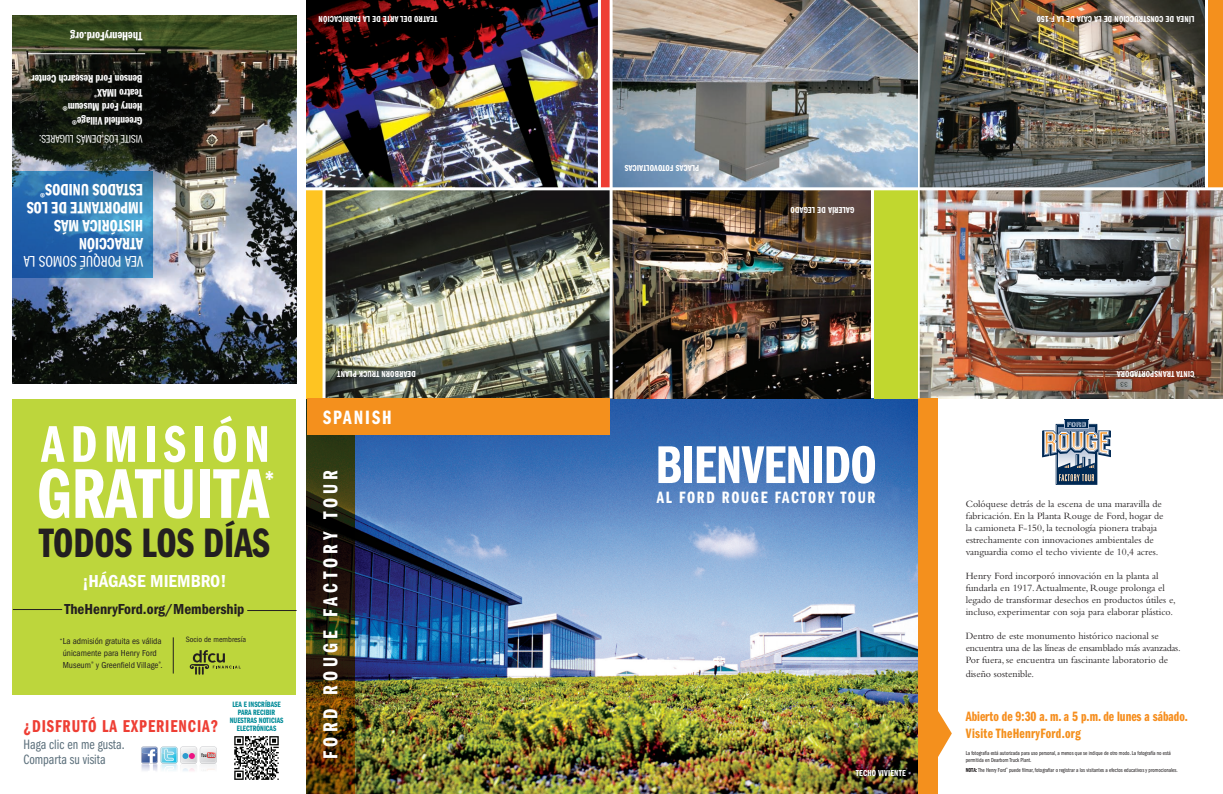
<style>
.page{position:relative;width:1223px;height:794px;background:#fff}
.page>*{position:absolute;margin:0;border:0;box-sizing:border-box;transform-origin:0 0}
.t1{font:72.9px "Franklin Gothic Demi Cmpr";color:#fff}
.t2{font:55px "Franklin Gothic Demi Cmpr";letter-spacing:-.01em;color:#fff}
.t3{font:53.5px "Franklin Gothic Demi Cmpr";letter-spacing:.125em;color:#fff}
.t4{font:42.5px "Franklin Gothic Demi Cmpr";color:#231f20}
.t5{font:26.9px "Franklin Gothic Demi Cmpr";color:#fff}
.t6{font:21px "Franklin Gothic Demi Cmpr";letter-spacing:.2em;color:#fff}
.t7{font:20px "Franklin Gothic Demi Cmpr";letter-spacing:.1em;color:#fff}
.t8{font:600 condensed 18px "Franklin Gothic";color:#fff}
.t9{font:17.8px "Franklin Gothic Demi Cmpr";letter-spacing:.05em;color:#ee3e34}
.t10{font:17px/18px "Franklin Gothic Demi Cmpr";color:#fff}
.t11{font:17px "Franklin Gothic Demi Cmpr";letter-spacing:.1em;color:#fff}
.t12{font:16px "Franklin Gothic Book Cmpr";color:#fff}
.t13{font:600 condensed 15px "Franklin Gothic";color:#231f20}
.t14{font:14px "Franklin Gothic Demi Cmpr";color:#f68e1e}
.t15{font:14px/15px "Franklin Gothic Book Cmpr";color:#5b6f7b}
.t16{font:14px "Franklin Gothic Demi Cmpr";letter-spacing:.02em;color:#f4901d}
.t17{font:12.5px "Franklin Gothic Demi Cmpr";color:#fff}
.t18{font:11.4px/13.7px "Franklin Gothic Demi Cmpr";color:#fff}
.t19{font:11.4px "Franklin Gothic Book Cmpr";color:#fff}
.t20{font:11.1px "Franklin Gothic Demi Cmpr";color:#fff}
.t21{font:10px/12px "Bembo";color:#231f20}
.t22{font:9px "Franklin Gothic Demi Cmpr";letter-spacing:.02em;color:#fff}
.t23{font:condensed 9px/12px "Franklin Gothic";color:#231f20;text-align:center}
.t24{font:8px/8px "Franklin Gothic Demi Cmpr";color:#008b98;text-align:center}
.t25{font:condensed 8px "Franklin Gothic";color:#231f20}
.t26{font:6px/7px "Franklin Gothic Book Cmpr";color:#231f20}
.s1{font-family:"Franklin Gothic Demi Cmpr"}
</style>
<div class="page">
<img style="left:234px;top:736px;width:45px;height:44px">
<img style="left:355px;top:399px;width:563px;height:395px">
<img style="left:919px;top:190px;width:303px;height:209px">
<img style="left:919px;top:0;width:285px;height:187px">
<svg style="left:937px;top:711px;width:14px;height:46px"></svg>
<div style="left:918px;top:399px;width:19px;height:395px;background:#f4901d"></div>
<svg style="left:307px;top:435px;width:48px;height:359px;background:#382c0b"></svg>
<img style="left:13px;top:16px;width:283px;height:368px">
<hr style="left:28px;top:53px;width:117px;height:1px;background:#fff">
<svg style="left:13px;top:171px;width:140px;height:107px;background:#2c72b0"></svg>
<div style="left:1208px;top:0;width:14px;height:188px;background:#f4901d"></div>
<svg style="left:1064px;top:420px;width:24px;height:2px"></svg>
<div style="left:1065px;top:421px;width:22px;height:7px;background:#0a315a"></div>
<svg style="left:1042px;top:422px;width:68px;height:63px"></svg>
<img style="left:612px;top:0;width:305px;height:187px">
<img style="left:612px;top:190px;width:258px;height:209px">
<img style="left:307px;top:0;width:291px;height:187px">
<div style="left:874px;top:190px;width:43px;height:209px;background:#c1d72f"></div>
<img style="left:325px;top:190px;width:284px;height:209px">
<div style="left:307px;top:188px;width:17px;height:211px;background:#fec422"></div>
<div style="left:599px;top:0;width:13px;height:188px;background:#ee3e34"></div>
<hr style="left:322px;top:188px;width:3px;height:211px;background:#fff">
<hr style="left:598px;top:0;width:3px;height:188px;background:#fff">
<hr style="left:609px;top:0;width:3px;height:399px;background:#fff">
<hr style="left:299px;top:187px;width:923px;height:3px;background:#fff">
<div style="left:13px;top:399px;width:283px;height:296px;background:#bdd63c"></div>
<hr style="left:13px;top:609px;width:49px;height:1px;background:#231f20">
<hr style="left:247px;top:610px;width:49px;height:1px;background:#231f20">
<svg style="left:190px;top:650px;width:51px;height:25px"></svg>
<hr style="left:173px;top:637px;width:1px;height:36px;background:#231f20">
<div style="left:307px;top:399px;width:303px;height:36px;background:#f4901d"></div>
<svg style="left:141px;top:747px;width:76px;height:24px"></svg>
<p class="t17" style="left:143px;top:43px;width:74px;rotate:-180deg">TheHenryFord.org</p>
<p class="t18" style="left:143px;top:127px;width:116px;rotate:-180deg">Greenfield Village®<br>Henry Ford Museum®<br>Teatro IMAX<sup>®<br></sup>Benson Ford Research Center<sup>®</sup></p>
<p class="t19" style="left:143px;top:145px;width:105px;rotate:-180deg">VISITE LOS DEMÁS LUGARES:</p>
<h3 class="t10" style="left:143px;top:252px;width:118px;rotate:-180deg">ATRACCIÓN<br>HISTÓRICA MÁS<br>IMPORTANTE DE LOS<br>ESTADOS UNIDOS</h3>
<p class="t20" style="left:45px;top:200px;width:7px;rotate:-180deg">®</p>
<h3 class="t12" style="left:143px;top:270px;width:121px;rotate:-180deg">VEA PORQUÉ SOMOS LA</h3>
<p class="t22" style="left:437px;top:24px;width:120px;rotate:-180deg">TEATRO DEL ARTE DE LA FABRICACIÓN</p>
<h3 class="t3" style="left:41px;top:415px;width:230px">ADMISIÓN</h3>
<h1 class="t1" style="left:37px;top:454px;width:233px">GRATUITA</h1>
<h3 class="t5" style="left:264px;top:465px;width:13px">*</h3>
<h3 class="t4" style="left:39px;top:519px;width:232px">TODOS LOS DÍAS</h3>
<h3 class="t8" style="left:82px;top:570px;width:145px">¡HÁGASE MIEMBRO!</h3>
<h3 class="t13" style="left:64px;top:600px;width:181px">TheHenryFord.org/Membership</h3>
<p class="t25" style="left:186px;top:635px;width:62px">Socio de membresía</p>
<p class="t23" style="left:60px;top:635px;width:104px"><sup>*</sup> La admisión gratuita es válida únicamente para Henry Ford<br>Museum<sup>®</sup> y Greenfield Village<sup>®</sup>.</p>
<h3 class="t9" style="left:24px;top:716px;width:196px">¿DISFRUTÓ LA EXPERIENCIA?</h3>
<h3 class="t15" style="left:24px;top:737px;width:102px">Haga clic en me gusta.<br>Comparta su visita</h3>
<p class="t24" style="left:230px;top:700px;width:55px">LEA E INSCRÍBASE<br>PARA RECIBIR<br>NUESTRAS NOTICIAS<br>ELECTRÓNICAS</p>
<p class="t22" style="left:416px;top:379px;width:80px;rotate:-180deg">DEARBORN TRUCK PLANT</p>
<h3 class="t7" style="left:323px;top:406px;width:70px">SPANISH</h3>
<h3 class="t6" style="left:319px;top:759px;width:290px;rotate:-90deg">FORD ROUGE FACTORY TOUR</h3>
<p class="t22" style="left:699px;top:173px;width:76px;rotate:-180deg">PLACAS FOTOVOLTAICAS</p>
<p class="t22" style="left:854px;top:215px;width:65px;rotate:-180deg">GALERÍA DE LEGADO</p>
<p class="t22" style="left:1194px;top:24px;width:159px;rotate:-180deg">LÍNEA DE CONSTRUCCIÓN DE LA CAJA DE LA F-150</p>
<h2 class="t2" style="left:655px;top:435px;width:222px">BIENVENIDO</h2>
<h3 class="t11" style="left:657px;top:488px;width:220px">AL FORD ROUGE FACTORY TOUR</h3>
<p class="t22" style="left:856px;top:768px;width:51px">TECHO VIVIENTE</p>
<p class="t22" style="left:1194px;top:379px;width:79px;rotate:-180deg">CINTA TRANSPORTADORA</p>
<p class="t21" style="left:965px;top:498px;width:199px">Colóquese detrás de la escena de una maravilla de fabricación. En la Planta Rouge de Ford, hogar de la camioneta F-150, la tecnología pionera trabaja estrechamente con innovaciones ambientales de vanguardia como el techo viviente de 10,4 acres.</p>
<p class="t21" style="left:965px;top:570px;width:211px">Henry Ford incorporó innovación en la planta al fundarla en 1917. Actualmente, Rouge prolonga el legado de transformar desechos en productos útiles e, incluso, experimentar con soja para elaborar plástico.</p>
<p class="t21" style="left:965px;top:630px;width:216px">Dentro de este monumento histórico nacional se encuentra una de las líneas de ensamblado más avanzadas.<br>Por fuera, se encuentra un fascinante laboratorio de</p>
<p class="t21" style="left:965px;top:668px;width:70px">diseño sostenible.</p>
<h3 class="t14" style="left:965px;top:709px;width:224px">Abierto de 9:30 a. m. a 5 p.m. de lunes a sábado.</h3>
<h3 class="t16" style="left:965px;top:726px;width:117px">Visite TheHenryFord.org</h3>
<p class="t26" style="left:965px;top:750px;width:206px">La fotografía está autorizada para uso personal, a menos que se indique de otro modo. La fotografía no está permitida en Dearborn Truck Plant.</p>
<p class="t26" style="left:965px;top:767px;width:213px"><span class="s1">NOTA:</span> The Henry Ford<sup>®</sup> puede filmar, fotografiar o registrar a los visitantes a efectos educativos y promocionales.</p>
</div>
